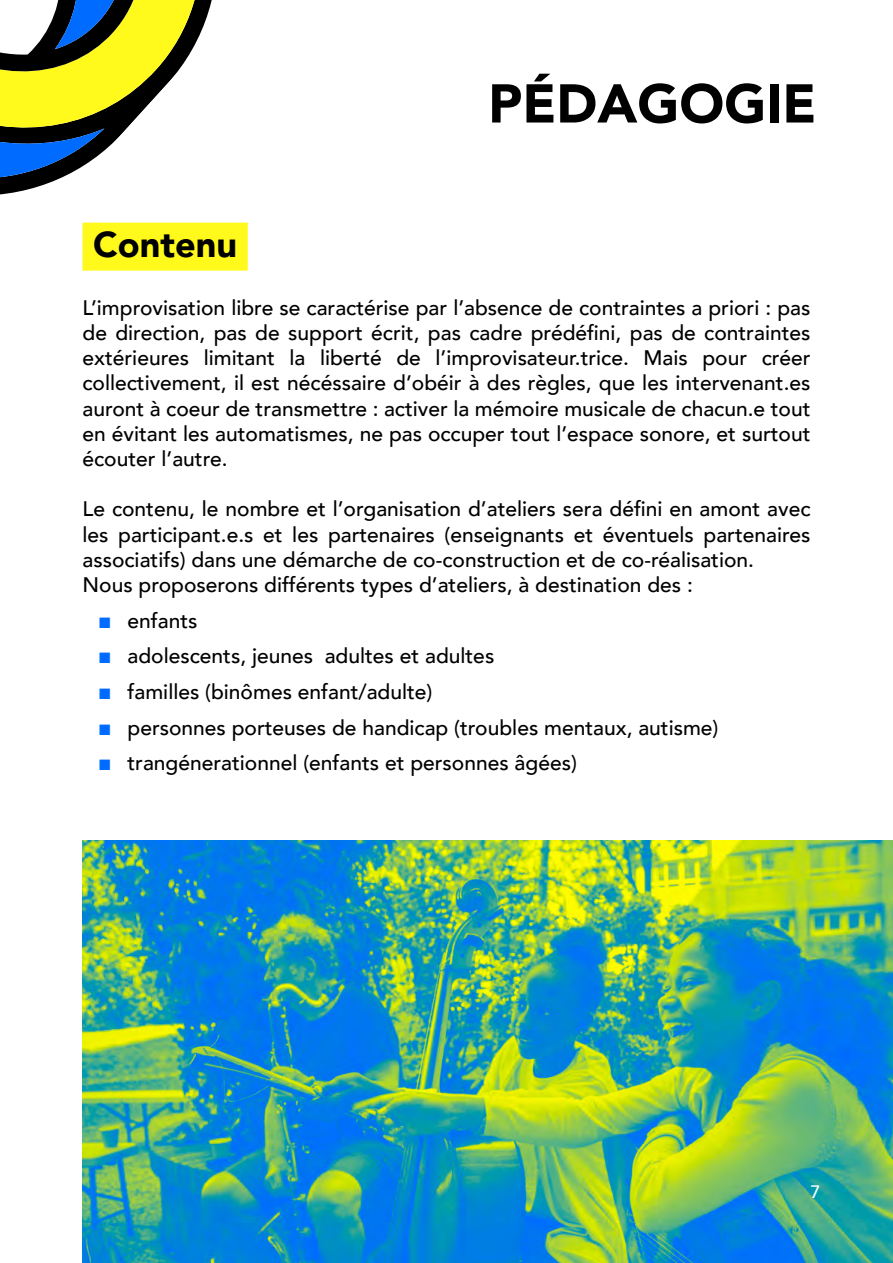
<style>
.page{position:relative;width:893px;height:1263px;background:#fff}
.page>*{position:absolute;margin:0;border:0;box-sizing:border-box;transform-origin:0 0}
.t1{font:900 54px "Avenir";color:#000}
.t2{font:900 36px "Avenir";color:#000}
.t3{font:500 21px/25.2px "Avenir";color:#000;text-align:justify}
.t4{font:500 18px "Avenir";color:#fff}
.s1{color:#006cff}
</style>
<div class="page">
<img style="left:83px;top:840px;width:810px;height:423px">
<div style="left:82px;top:223px;width:166px;height:48px;background:#fffa1b"></div>
<svg style="left:0;top:0;width:212px;height:195px"></svg>
<h2 class="t2" style="left:93px;top:214px;width:145px">Contenu</h2>
<h1 class="t1" style="left:488px;top:57px;width:329px">PÉDAGOGIE</h1>
<p class="t3" style="left:82px;top:294px;width:729px">L’improvisation libre se caractérise par l’absence de contraintes a priori : pas de direction, pas de support écrit, pas cadre prédéfini, pas de contraintes extérieures limitant la liberté de l’improvisateur.trice. Mais pour créer collectivement, il est nécéssaire d’obéir à des règles, que les intervenant.es auront à coeur de transmettre : activer la mémoire musicale de chacun.e tout en évitant les automatismes, ne pas occuper tout l’espace sonore, et surtout écouter l’autre.</p>
<p class="t3" style="left:82px;top:495px;width:729px;text-align:left">Le contenu, le nombre et l’organisation d’ateliers sera défini en amont avec les participant.e.s et les partenaires (enseignants et éventuels partenaires associatifs) dans une démarche de co-construction et de co-réalisation.<br>Nous proposerons différents types d’ateliers, à destination des :</p>
<p class="t3" style="left:99px;top:607px;width:100px"><span class="s1">■</span> enfants</p>
<p class="t3" style="left:99px;top:642px;width:397px"><span class="s1">■</span> adolescents, jeunes adultes et adultes</p>
<p class="t3" style="left:99px;top:678px;width:335px"><span class="s1">■</span> familles (binômes enfant/adulte)</p>
<p class="t3" style="left:99px;top:714px;width:621px"><span class="s1">■</span> personnes porteuses de handicap (troubles mentaux, autisme)</p>
<p class="t3" style="left:99px;top:749px;width:479px"><span class="s1">■</span> trangénerationnel (enfants et personnes âgées)</p>
<p class="t4" style="left:810px;top:1177px;width:12px">7</p>
</div>
